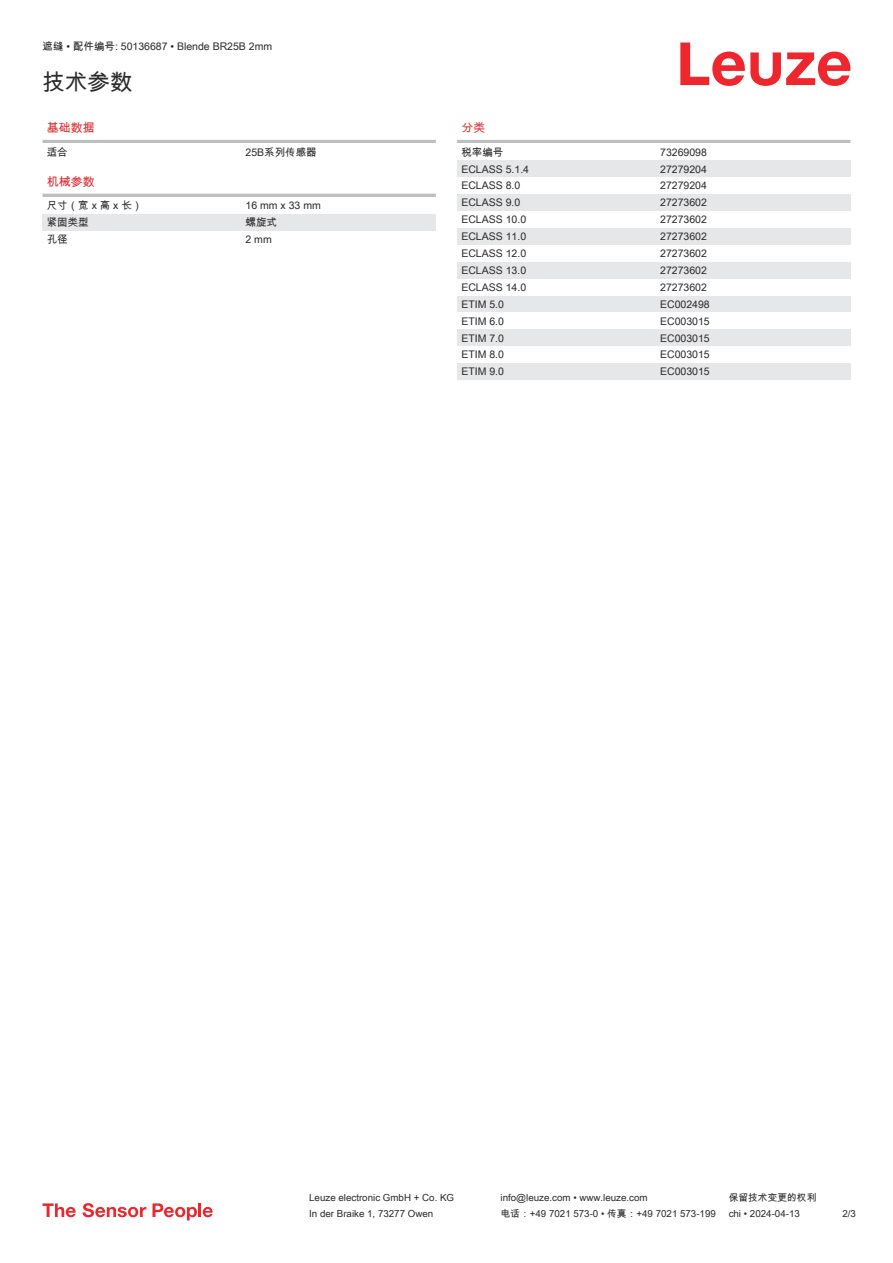
<style>
.page{position:relative;width:893px;height:1263px;background:#fff}
.page>*{position:absolute;margin:0;border:0;box-sizing:border-box;transform-origin:0 0}
.t1{font:22.5px "Arial Unicode MS";color:#2b292a}
.t2{font:12px "Arial Unicode MS";color:#db2a30}
.t3{font:10.5px "Arial Unicode MS";color:#2b292a}
.t4{font:9.75px "Arial Unicode MS";color:#2b292a}
</style>
<div class="page">
<svg style="left:680px;top:43px;width:170px;height:43px"></svg>
<hr style="left:43px;top:140px;width:393px;height:3px;background:#bdbfc1">
<hr style="left:43px;top:194px;width:393px;height:3px;background:#bdbfc1">
<div style="left:43px;top:214px;width:199px;height:17px;background:#e6e7e9"></div>
<div style="left:242px;top:214px;width:194px;height:17px;background:#e6e7e9"></div>
<hr style="left:457px;top:140px;width:393px;height:3px;background:#bdbfc1">
<div style="left:457px;top:160px;width:200px;height:17px;background:#e6e7e9"></div>
<div style="left:657px;top:160px;width:193px;height:17px;background:#e6e7e9"></div>
<div style="left:457px;top:194px;width:200px;height:17px;background:#e6e7e9"></div>
<div style="left:657px;top:194px;width:193px;height:17px;background:#e6e7e9"></div>
<div style="left:457px;top:228px;width:200px;height:17px;background:#e6e7e9"></div>
<div style="left:657px;top:228px;width:193px;height:17px;background:#e6e7e9"></div>
<div style="left:457px;top:262px;width:200px;height:17px;background:#e6e7e9"></div>
<div style="left:657px;top:262px;width:193px;height:17px;background:#e6e7e9"></div>
<div style="left:457px;top:296px;width:200px;height:16px;background:#e6e7e9"></div>
<div style="left:657px;top:296px;width:193px;height:16px;background:#e6e7e9"></div>
<div style="left:457px;top:329px;width:200px;height:17px;background:#e6e7e9"></div>
<div style="left:657px;top:329px;width:193px;height:17px;background:#e6e7e9"></div>
<div style="left:457px;top:363px;width:200px;height:17px;background:#e6e7e9"></div>
<div style="left:657px;top:363px;width:193px;height:17px;background:#e6e7e9"></div>
<svg style="left:43px;top:1203px;width:33px;height:14px"></svg>
<svg style="left:83px;top:1203px;width:63px;height:14px"></svg>
<svg style="left:153px;top:1203px;width:44px;height:17px"></svg>
<hr style="left:198px;top:1203px;width:3px;height:14px;background:#ed272d">
<svg style="left:203px;top:1207px;width:10px;height:10px"></svg>
<p class="t3" style="left:43px;top:39px;width:231px">遮缝 • 配件编号: 50136687 • Blende BR25B 2mm</p>
<h1 class="t1" style="left:43px;top:66px;width:91px">技术参数</h1>
<p class="t2" style="left:47px;top:119px;width:49px">基础数据</p>
<p class="t3" style="left:47px;top:144px;width:22px">适合</p>
<p class="t3" style="left:246px;top:144px;width:73px">25B系列传感器</p>
<p class="t2" style="left:47px;top:173px;width:49px">机械参数</p>
<p class="t3" style="left:47px;top:198px;width:97px">尺寸（宽 x 高 x 长）</p>
<p class="t3" style="left:246px;top:198px;width:77px">16 mm x 33 mm</p>
<p class="t3" style="left:47px;top:215px;width:43px">紧固类型</p>
<p class="t3" style="left:246px;top:215px;width:33px">螺旋式</p>
<p class="t3" style="left:47px;top:232px;width:22px">孔径</p>
<p class="t3" style="left:246px;top:232px;width:28px">2 mm</p>
<p class="t2" style="left:461px;top:119px;width:25px">分类</p>
<p class="t3" style="left:461px;top:144px;width:43px">税率编号</p>
<p class="t3" style="left:660px;top:144px;width:48px">73269098</p>
<p class="t3" style="left:461px;top:161px;width:69px">ECLASS 5.1.4</p>
<p class="t3" style="left:660px;top:161px;width:48px">27279204</p>
<p class="t3" style="left:461px;top:178px;width:60px">ECLASS 8.0</p>
<p class="t3" style="left:660px;top:178px;width:48px">27279204</p>
<p class="t3" style="left:461px;top:195px;width:60px">ECLASS 9.0</p>
<p class="t3" style="left:660px;top:195px;width:48px">27273602</p>
<p class="t3" style="left:461px;top:212px;width:66px">ECLASS 10.0</p>
<p class="t3" style="left:660px;top:212px;width:48px">27273602</p>
<p class="t3" style="left:461px;top:229px;width:66px">ECLASS 11.0</p>
<p class="t3" style="left:660px;top:229px;width:48px">27273602</p>
<p class="t3" style="left:461px;top:246px;width:66px">ECLASS 12.0</p>
<p class="t3" style="left:660px;top:246px;width:48px">27273602</p>
<p class="t3" style="left:461px;top:263px;width:66px">ECLASS 13.0</p>
<p class="t3" style="left:660px;top:263px;width:48px">27273602</p>
<p class="t3" style="left:461px;top:280px;width:66px">ECLASS 14.0</p>
<p class="t3" style="left:660px;top:280px;width:48px">27273602</p>
<p class="t3" style="left:461px;top:296px;width:44px">ETIM 5.0</p>
<p class="t3" style="left:660px;top:296px;width:51px">EC002498</p>
<p class="t3" style="left:461px;top:313px;width:44px">ETIM 6.0</p>
<p class="t3" style="left:660px;top:313px;width:51px">EC003015</p>
<p class="t3" style="left:461px;top:330px;width:44px">ETIM 7.0</p>
<p class="t3" style="left:660px;top:330px;width:51px">EC003015</p>
<p class="t3" style="left:461px;top:347px;width:44px">ETIM 8.0</p>
<p class="t3" style="left:660px;top:347px;width:51px">EC003015</p>
<p class="t3" style="left:461px;top:364px;width:44px">ETIM 9.0</p>
<p class="t3" style="left:660px;top:364px;width:51px">EC003015</p>
<p class="t4" style="left:309px;top:1191px;width:146px">Leuze electronic GmbH + Co. KG</p>
<p class="t4" style="left:501px;top:1191px;width:149px">info@leuze.com • www.leuze.com</p>
<p class="t4" style="left:729px;top:1191px;width:89px">保留技术变更的权利</p>
<p class="t4" style="left:309px;top:1206px;width:126px">In der Braike 1, 73277 Owen</p>
<p class="t4" style="left:501px;top:1206px;width:217px">电话：+49 7021 573-0 • 传真：+49 7021 573-199</p>
<p class="t4" style="left:729px;top:1206px;width:73px">chi • 2024-04-13</p>
<p class="t4" style="left:842px;top:1206px;width:15px">2/3</p>
</div>
